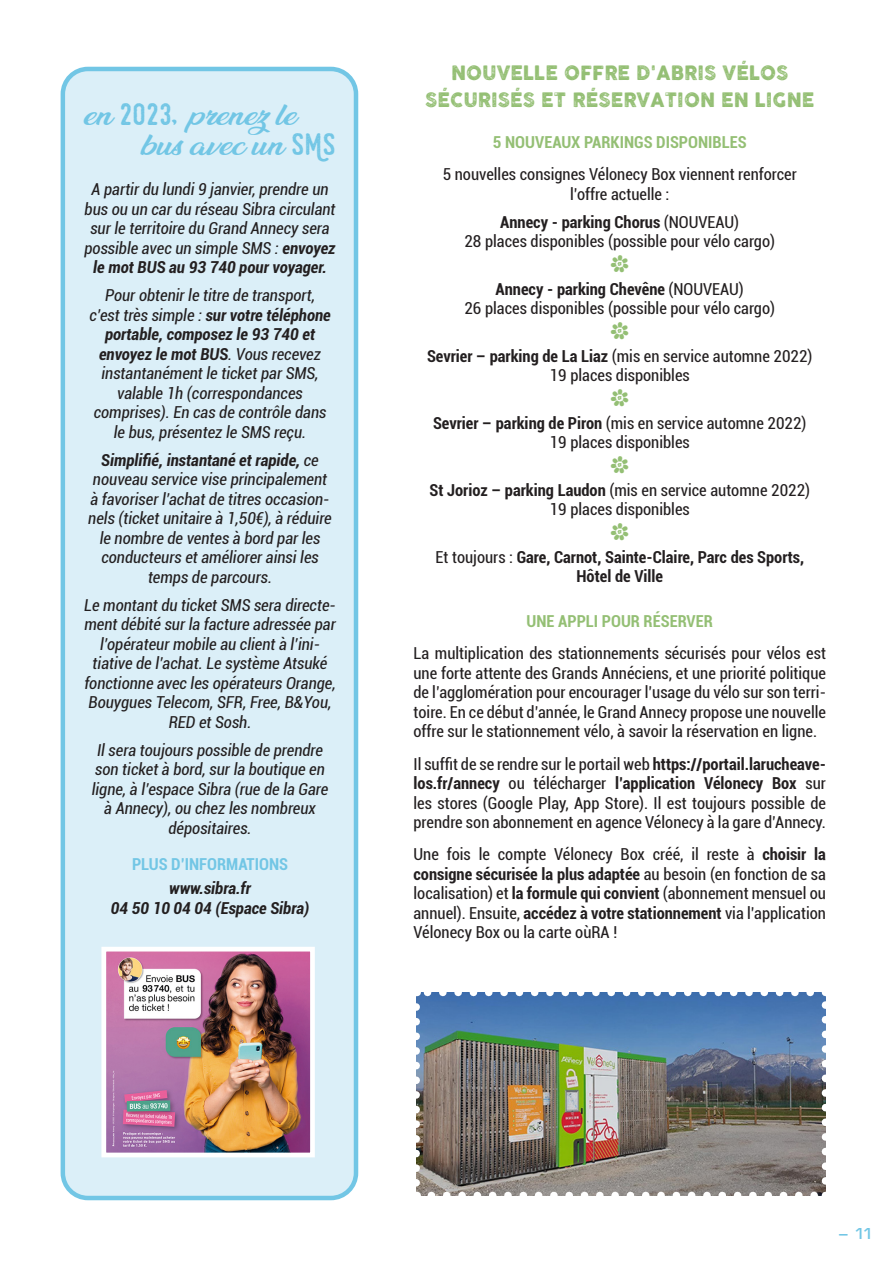
<style>
.page{position:relative;width:893px;height:1263px;background:#fff}
.page>*{position:absolute;margin:0;border:0;box-sizing:border-box;transform-origin:0 0}
.TEXTE{font:37.5px "MTF100 Dings PRO";color:#94bf74}
.texte{font:30px "Swistblnk Monthoers";color:#72c6e5;scale:1.2 1}
.texte-2{font:900 30px "Ananda";color:#72c6e5;scale:1.2 1}
.texte-3{font:900 25.5px "Ananda";color:#72c6e5;scale:1.2 1}
.TITRE{font:19.5px/27px "COCOGOOSELETTERPRESS";letter-spacing:.01em;color:#94bf74;text-align:center;scale:.95 1}
.TEXTE-2{font:condensed 16.5px/19.5px "Roboto";color:#231f20;text-align:center}
.TEXTE-3{font:italic condensed 16.5px/19.5px "Roboto";color:#231f20;text-align:center}
.TEXTE-4{font:700 condensed 16.5px/19.5px "Roboto";color:#231f20;text-align:center}
.PARAGRAPHE{font:700 condensed 16.5px "Roboto";color:#94bf74}
.TEXTE-5{font:italic 700 condensed 16.5px/19.5px "Roboto";color:#231f20;text-align:center}
.PARAGRAPHE-2{font:700 condensed 16.5px "Roboto";color:#72c6e5}
.t1{font:700 15px "Gravity";color:#72c6e5;scale:1.5 1}
.s1{font-family:"Ananda";font-weight:900;font-size:25.5px}
.s2{font-family:"Swistblnk Monthoers";font-weight:400;font-size:30px}
.s3{font-weight:700}
.s4{font-weight:400}
</style>
<div class="page">
<div style="left:63px;top:69px;width:293px;height:1129px;background:#dbeff8;border-radius:25px"></div>
<div style="left:61px;top:67px;width:297px;height:1133px;border:4px solid #72c6e5;border-radius:25px"></div>
<img style="left:107px;top:953px;width:202px;height:198px">
<div style="left:101px;top:947px;width:214px;height:210px;border:5px solid #fff"></div>
<img style="left:416px;top:992px;width:409px;height:203px">
<svg style="left:431px;top:1192px;width:387px;height:4px"></svg>
<svg style="left:424px;top:992px;width:386px;height:4px"></svg>
<svg style="left:416px;top:1007px;width:4px;height:188px"></svg>
<svg style="left:822px;top:992px;width:4px;height:189px"></svg>
<p class="texte" style="left:84px;top:95px;width:74px"><span class="s1">en</span> 2023</p>
<p class="texte-3" style="left:189px;top:101px;width:91px">prenez le</p>
<p class="texte-3" style="left:141px;top:131px;width:164px">bus avec un <span class="s2">SMS</span></p>
<p class="TEXTE-3" style="left:84px;top:179px;width:253px">A partir du lundi 9 janvier, prendre un bus ou un car du réseau Sibra circulant sur le territoire du Grand Annecy sera possible avec un simple SMS : <span class="s3">envoyez le mot BUS au 93 740 pour voyager.</span></p>
<p class="TEXTE-3" style="left:89px;top:285px;width:243px">Pour obtenir le titre de transport, c’est très simple : <span class="s3">sur votre téléphone portable, composez le 93 740 et envoyez le mot BUS</span>. Vous recevez instantanément le ticket par SMS, valable 1h (correspondances comprises). En cas de contrôle dans le bus, présentez le SMS reçu.</p>
<p class="TEXTE-3" style="left:88px;top:450px;width:245px"><span class="s3">Simplifié, instantané et rapide,</span> ce nouveau service vise principalement à favoriser l’achat de titres occasion&shy;nels (ticket unitaire à 1,50€), à réduire le nombre de ventes à bord par les conducteurs et améliorer ainsi les temps de parcours.</p>
<p class="TEXTE-3" style="left:84px;top:595px;width:253px">Le montant du ticket SMS sera directe&shy;ment débité sur la facture adressée par l’opérateur mobile au client à l’ini&shy;tiative de l’achat. Le système Atsuké fonctionne avec les opérateurs Orange, Bouygues Telecom, SFR, Free, B&amp;You, RED et Sosh.</p>
<p class="TEXTE-3" style="left:92px;top:740px;width:238px">Il sera toujours possible de prendre son ticket à bord, sur la boutique en ligne, à l’espace Sibra (rue de la Gare à Annecy), ou chez les nombreux dépositaires.</p>
<p class="PARAGRAPHE-2" style="left:132px;top:853px;width:158px">PLUS D’INFORMATIONS</p>
<p class="TEXTE-5" style="left:111px;top:878px;width:200px">www.sibra.fr<br>04 50 10 04 04 (Espace Sibra)</p>
<p class="texte-2" style="left:168px;top:112px;width:7px">’</p>
<p class="TITRE" style="left:425px;top:60px;width:411px">NOUVELLE OFFRE D'ABRIS VÉLOS<br>SÉCURISÉS ET RÉSERVATION EN LIGNE</p>
<p class="PARAGRAPHE" style="left:493px;top:130px;width:255px">5 NOUVEAUX PARKINGS DISPONIBLES</p>
<p class="TEXTE-2" style="left:443px;top:164px;width:356px">5 nouvelles consignes Vélonecy Box viennent renforcer l’offre actuelle :</p>
<p class="TEXTE-2" style="left:464px;top:211px;width:312px"><span class="s3">Annecy - parking Chorus</span> (NOUVEAU)<br>28 places disponibles (possible pour vélo cargo)</p>
<p class="TEXTE" style="left:609px;top:238px;width:23px">a</p>
<p class="TEXTE-2" style="left:464px;top:278px;width:312px"><span class="s3">Annecy - parking Chevêne</span> (NOUVEAU)<br>26 places disponibles (possible pour vélo cargo)</p>
<p class="TEXTE" style="left:609px;top:305px;width:23px">a</p>
<p class="TEXTE-2" style="left:427px;top:345px;width:387px"><span class="s3">Sevrier – parking de La Liaz</span> (mis en service automne 2022)<br>19 places disponibles</p>
<p class="TEXTE" style="left:609px;top:372px;width:23px">a</p>
<p class="TEXTE-2" style="left:433px;top:412px;width:375px"><span class="s3">Sevrier – parking de Piron</span> (mis en service automne 2022)<br>19 places disponibles</p>
<p class="TEXTE" style="left:609px;top:439px;width:23px">a</p>
<p class="TEXTE-2" style="left:429px;top:479px;width:382px"><span class="s3">St Jorioz – parking Laudon</span> (mis en service automne 2022)<br>19 places disponibles</p>
<p class="TEXTE" style="left:609px;top:506px;width:23px">a</p>
<p class="TEXTE-4" style="left:435px;top:546px;width:370px"><span class="s4">Et toujours :</span> Gare, Carnot, Sainte-Claire, Parc des Sports,<br>Hôtel de Ville</p>
<p class="PARAGRAPHE" style="left:527px;top:610px;width:188px">UNE APPLI POUR RÉSERVER</p>
<p class="TEXTE-2" style="left:414px;top:643px;width:414px;text-align:justify">La multiplication des stationnements sécurisés pour vélos est une forte attente des Grands Annéciens, et une priorité politique de l’agglomération pour encourager l’usage du vélo sur son terri&shy;toire. En ce début d’année, le Grand Annecy propose une nouvelle offre sur le stationnement vélo, à savoir la réservation en ligne.</p>
<p class="TEXTE-2" style="left:414px;top:753px;width:414px;text-align:justify">Il suffit de se rendre sur le portail web <span class="s3">https://portail.larucheave&shy;los.fr/annecy</span> ou télécharger <span class="s3">l’application Vélonecy Box</span> sur les stores (Google Play, App Store). Il est toujours possible de prendre son abonnement en agence Vélonecy à la gare d’Annecy.</p>
<p class="TEXTE-2" style="left:414px;top:844px;width:414px;text-align:justify">Une fois le compte Vélonecy Box créé, il reste à <span class="s3">choisir la consigne sécurisée la plus adaptée</span> au besoin (en fonction de sa localisation) et <span class="s3">la formule qui convient</span> (abonnement mensuel ou annuel). Ensuite, <span class="s3">accédez à votre stationnement</span> via l’application Vélonecy Box ou la carte oùRA !</p>
<p class="t1" style="left:837px;top:1224px;width:25px">- 11</p>
</div>
